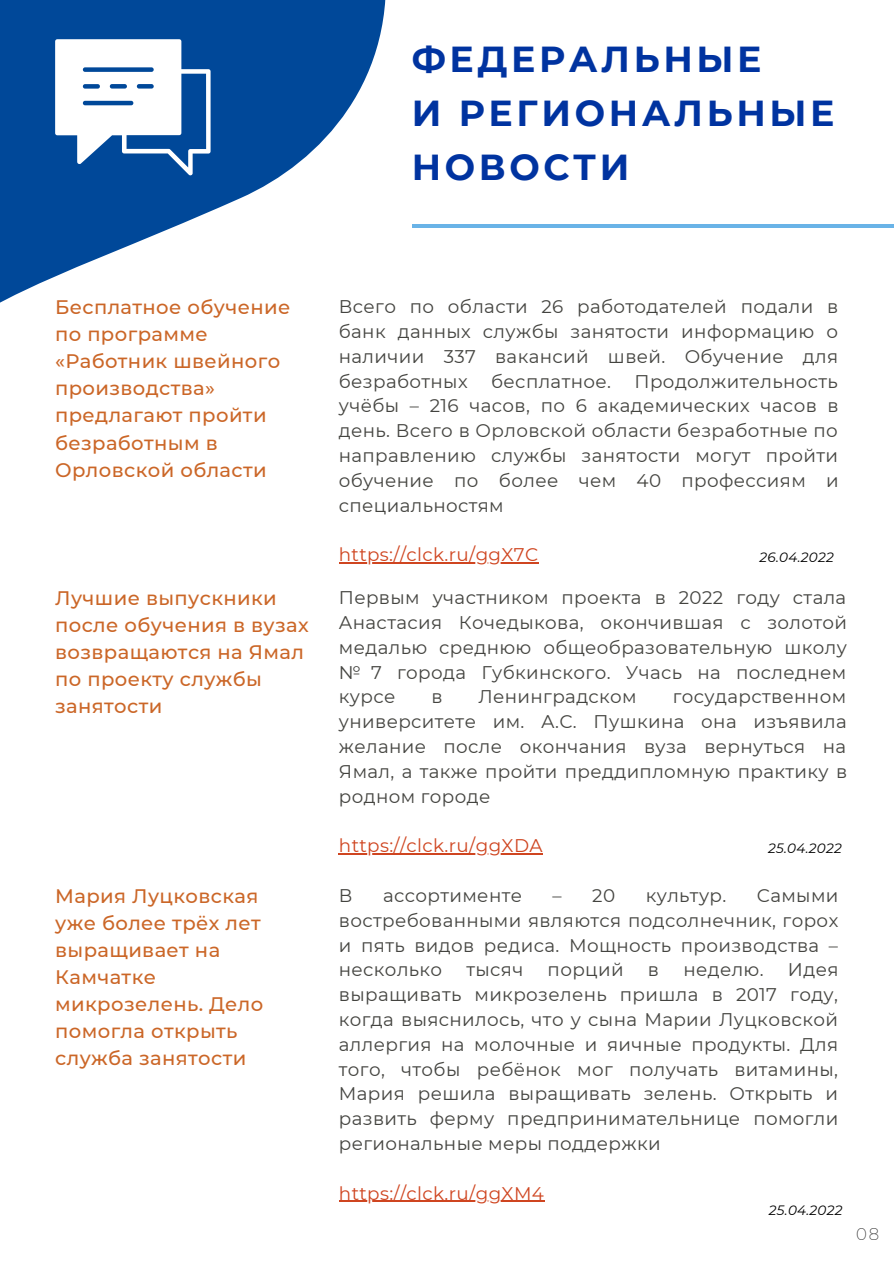
<style>
.page{position:relative;width:894px;height:1264px;background:#fff}
.page>*{position:absolute;margin:0;border:0;box-sizing:border-box;transform-origin:0 0}
.t1{font:700 36.15px/54px "Montserrat";letter-spacing:.1em;color:#0033a0}
.t2{font:500 19.5px/27px "Montserrat";letter-spacing:.02em;color:#cb6627}
.t3{font:18.3px/24.8px "Montserrat";letter-spacing:.02em;color:#444440;text-align:justify}
.t4{font:18.3px "Montserrat";letter-spacing:.02em;color:#cf4520}
.t5{font:200 16.5px "Montserrat";color:#222}
.t6{font:italic 13.5px "Montserrat";letter-spacing:.02em;color:#000}
</style>
<div class="page">
<hr style="left:411px;top:224px;width:482px;height:4px;background:#69b3e7">
<hr style="left:339px;top:562px;width:199px;height:1px;background:#cf4520">
<hr style="left:339px;top:853px;width:204px;height:1px;background:#cf4520">
<svg style="left:0;top:0;width:412px;height:303px;fill:#004899"></svg>
<svg style="left:55px;top:39px;width:155px;height:136px"></svg>
<hr style="left:339px;top:1200px;width:205px;height:1px;background:#cf4520">
<p class="t1" style="left:411px;top:32px;width:351px">ФЕДЕРАЛЬНЫЕ</p>
<p class="t1" style="left:411px;top:86px;width:424px">И РЕГИОНАЛЬНЫЕ<br>НОВОСТИ</p>
<p class="t2" style="left:55px;top:294px;width:237px">Бесплатное обучение по программе «Работник швейного производства» предлагают пройти безработным в<br>Орловской области</p>
<p class="t2" style="left:55px;top:584px;width:255px">Лучшие выпускники после обучения в вузах возвращаются на Ямал по проекту службы занятости</p>
<p class="t2" style="left:55px;top:882px;width:205px">Мария Луцковская</p>
<p class="t2" style="left:55px;top:909px;width:210px">уже более трёх лет выращивает на<br>Камчатке микрозелень. Дело помогла открыть служба занятости</p>
<p class="t3" style="left:339px;top:294px;width:501px">Всего по области 26 работодателей подали в банк данных службы занятости информацию о наличии 337 вакансий швей. Обучение для безработных</p>
<p class="t3" style="left:491px;top:369px;width:121px">бесплатное.</p>
<p class="t3" style="left:339px;top:369px;width:501px;text-indent:295px">Продолжительность учёбы – 216 часов, по 6 академических часов в день. Всего в Орловской области безработные по направлению службы занятости могут пройти обучение по более чем 40 профессиям и специальностям</p>
<p class="t4" style="left:339px;top:543px;width:201px">https://clck.ru/ggX7C</p>
<p class="t3" style="left:339px;top:585px;width:509px">Первым участником проекта в 2022 году стала Анастасия Кочедыкова, окончившая с золотой медалью среднюю общеобразовательную школу № 7 города Губкинского. Учась на последнем курсе</p>
<p class="t6" style="left:759px;top:548px;width:76px">26.04.2022</p>
<p class="t3" style="left:431px;top:684px;width:13px">в</p>
<p class="t3" style="left:478px;top:684px;width:160px">Ленинградском</p>
<p class="t3" style="left:339px;top:684px;width:509px;text-indent:334px">государственном университете им. А.С. Пушкина она изъявила желание после окончания вуза вернуться на Ямал, а также пройти преддипломную практику в родном городе</p>
<p class="t4" style="left:339px;top:834px;width:205px">https://clck.ru/ggXDA</p>
<p class="t6" style="left:768px;top:839px;width:75px">25.04.2022</p>
<p class="t3" style="left:339px;top:883px;width:501px;text-indent:418px">Самыми востребованными являются подсолнечник, горох и пять видов редиса. Мощность производства – несколько</p>
<p class="t3" style="left:339px;top:883px;width:15px">В</p>
<p class="t3" style="left:383px;top:883px;width:140px">ассортименте</p>
<p class="t3" style="left:552px;top:883px;width:64px">– 20</p>
<p class="t3" style="left:645px;top:883px;width:82px">культур.</p>
<p class="t3" style="left:466px;top:957px;width:58px">тысяч</p>
<p class="t3" style="left:547px;top:957px;width:78px">порций</p>
<p class="t3" style="left:647px;top:957px;width:13px">в</p>
<p class="t3" style="left:683px;top:957px;width:82px">неделю.</p>
<p class="t3" style="left:339px;top:957px;width:501px;text-indent:449px">Идея выращивать микрозелень пришла в 2017 году, когда выяснилось, что у сына Марии Луцковской аллергия на молочные и яичные продукты. Для того, чтобы ребёнок мог получать витамины, Мария решила выращивать зелень. Открыть и развить ферму предпринимательнице помогли региональные меры поддержки</p>
<p class="t4" style="left:339px;top:1181px;width:206px">https://clck.ru/ggXM4</p>
<p class="t6" style="left:768px;top:1202px;width:75px">25.04.2022</p>
<p class="t5" style="left:856px;top:1223px;width:24px">08</p>
</div>
